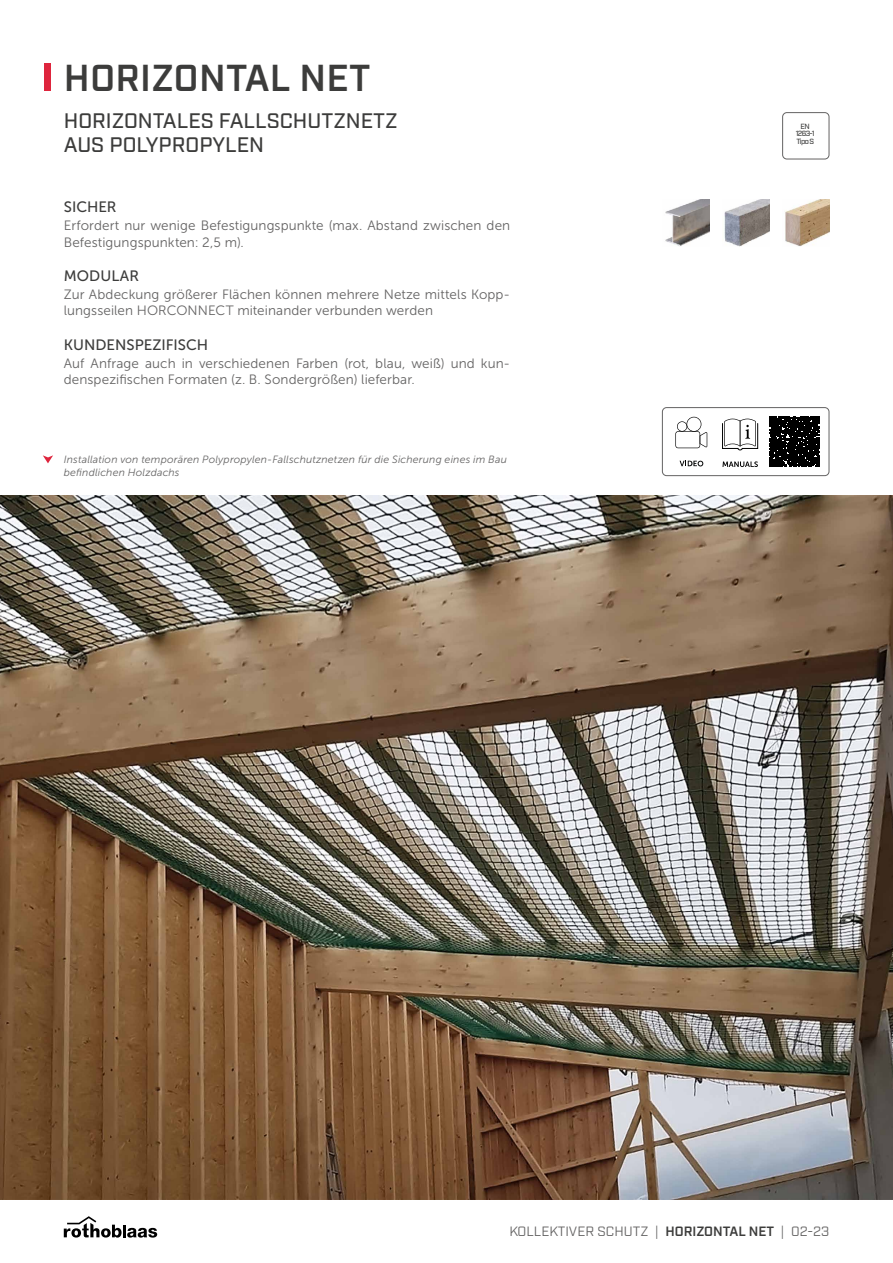
<style>
.page{position:relative;width:893px;height:1263px;background:#fff}
.page>*{position:absolute;margin:0;border:0;box-sizing:border-box;transform-origin:0 0}
.t1{font:600 37.5px "Industry";letter-spacing:.01em;color:#3c3c3b}
.t2{font:500 21px/24px "Industry";color:#3c3c3b}
.t3{font:15px "Museo Sans 500";letter-spacing:.005em;color:#3c3c3b}
.t4{font:13.5px/16.2px "Museo Sans 300";letter-spacing:.01em;color:#646363}
.t5{font:13.5px "Industry";color:#646363}
.t6{font:italic 10.5px/12.6px "Museo Sans 300";letter-spacing:.015em;color:#646363}
.t7{font:500 7.5px/7.5px "Industry";letter-spacing:-.09em;color:#3c3c3b;text-align:center}
.s1{font-weight:600;color:#3c3c3b}
</style>
<div class="page">
<img style="left:0;top:495px;width:893px;height:704px">
<div style="left:769px;top:416px;width:51px;height:51px;background:#000"></div>
<svg style="left:64px;top:1216px;width:93px;height:21px"></svg>
<div style="left:45px;top:64px;width:6px;height:27px;background:#de253d"></div>
<img style="left:724px;top:200px;width:45px;height:46px">
<img style="left:785px;top:200px;width:44px;height:46px">
<img style="left:665px;top:200px;width:44px;height:46px">
<div style="left:782px;top:112px;width:47px;height:47px;border:1px solid #646363;border-radius:4px"></div>
<svg style="left:43px;top:455px;width:10px;height:8px"></svg>
<div style="left:662px;top:407px;width:167px;height:69px;border:1px solid #646363;border-radius:4px"></div>
<svg style="left:675px;top:417px;width:32px;height:31px"></svg>
<svg style="left:680px;top:461px;width:23px;height:5px"></svg>
<svg style="left:722px;top:419px;width:36px;height:32px"></svg>
<svg style="left:722px;top:461px;width:36px;height:6px"></svg>
<h1 class="t1" style="left:64px;top:56px;width:308px">HORIZONTAL NET</h1>
<h2 class="t2" style="left:64px;top:109px;width:335px">HORIZONTALES FALLSCHUTZNETZ<br>AUS POLYPROPYLEN</h2>
<p class="t3" style="left:64px;top:199px;width:54px">SICHER</p>
<p class="t4" style="left:64px;top:218px;width:448px">Erfordert nur wenige Befestigungspunkte (max. Abstand zwischen den<br>Befestigungspunkten: 2,5 m).</p>
<p class="t3" style="left:64px;top:267px;width:77px">MODULAR</p>
<p class="t4" style="left:64px;top:286px;width:448px">Zur Abdeckung größerer Flächen können mehrere Netze mittels Kopp&shy;lungsseilen HORCONNECT miteinander verbunden werden</p>
<p class="t3" style="left:64px;top:336px;width:146px">KUNDENSPEZIFISCH</p>
<p class="t4" style="left:64px;top:355px;width:448px">Auf Anfrage auch in verschiedenen Farben (rot, blau, weiß) und kun&shy;denspezifischen Formaten (z. B. Sondergrößen) lieferbar.</p>
<p class="t6" style="left:64px;top:453px;width:445px">Installation von temporären Polypropylen-Fallschutznetzen für die Sicherung eines im Bau befindlichen Holzdachs</p>
<p class="t7" style="left:796px;top:123px;width:20px">EN<br>1263-1<br>Tipo S</p>
<p class="t5" style="left:509px;top:1223px;width:321px">KOLLEKTIVER SCHUTZ | <span class="s1">HORIZONTAL NET</span> | 02-23</p>
</div>
